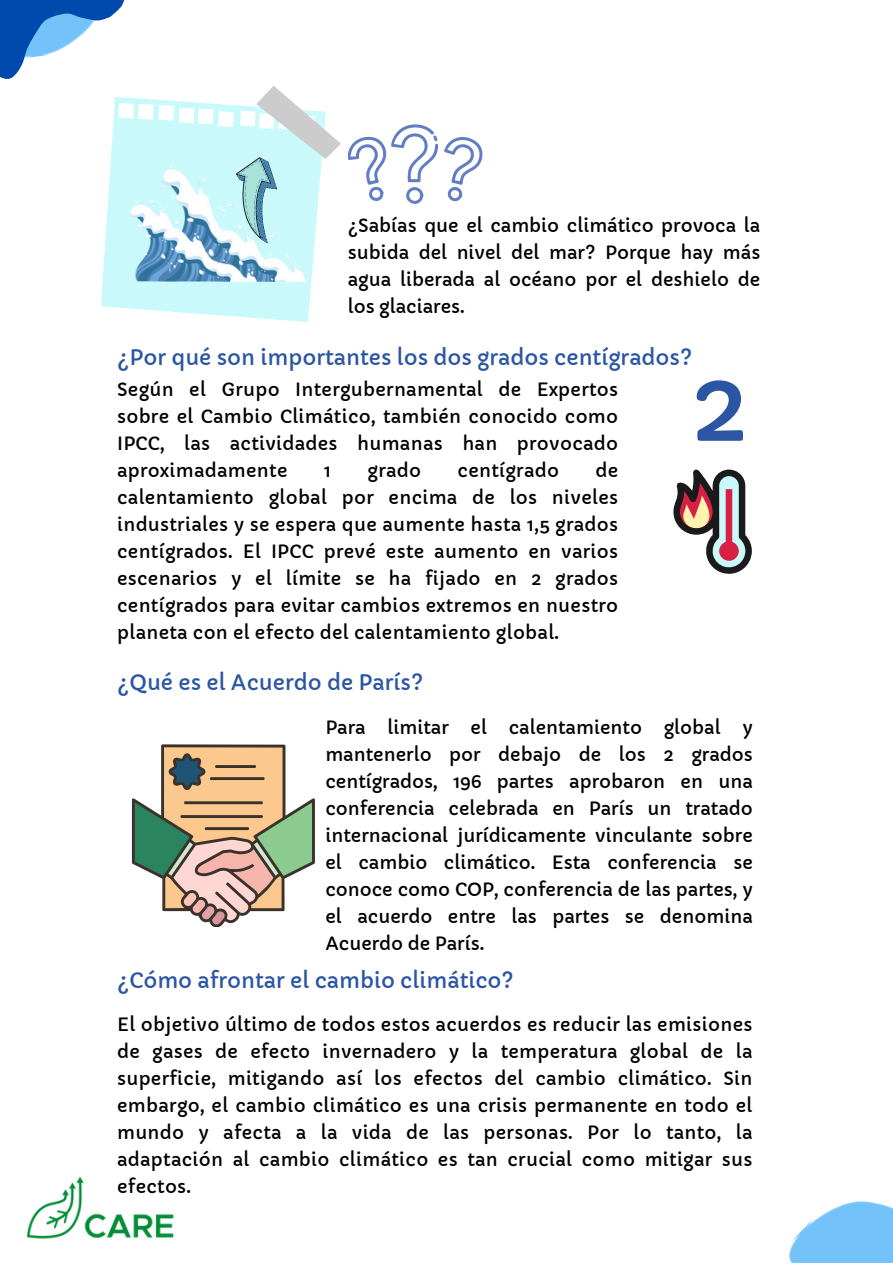
<style>
.page{position:relative;width:893px;height:1264px;background:#fff}
.page>*{position:absolute;margin:0;border:0;box-sizing:border-box;transform-origin:0 0}
.t1{font:101.1px "Capriola";color:#2b56a3}
.t2{font:21px "Capriola";color:#2b56a3}
.t3{font:18px/27px "Capriola";letter-spacing:.015em;color:#000;text-align:justify}
</style>
<div class="page">
<img style="left:26px;top:1176px;width:148px;height:63px">
<svg style="left:132px;top:744px;width:183px;height:183px"></svg>
<svg style="left:348px;top:124px;width:90px;height:80px"></svg>
<svg style="left:444px;top:137px;width:38px;height:65px"></svg>
<svg style="left:673px;top:469px;width:78px;height:105px"></svg>
<svg style="left:0;top:0;width:124px;height:79px"></svg>
<img style="left:789px;top:1201px;width:103px;height:61px">
<svg style="left:101px;top:97px;width:214px;height:225px;fill:#c9f9fb"></svg>
<img style="left:130px;top:165px;width:175px;height:117px">
<svg style="left:236px;top:86px;width:105px;height:157px"></svg>
<p class="t3" style="left:348px;top:212px;width:414px">¿Sabías que el cambio climático provoca la subida del nivel del mar? Porque hay más agua liberada al océano por el deshielo de los glaciares.</p>
<p class="t2" style="left:117px;top:344px;width:576px">¿Por qué son importantes los dos grados centígrados?</p>
<p class="t3" style="left:117px;top:376px;width:502px">Según el Grupo Intergubernamental de Expertos sobre el Cambio Climático, también conocido como IPCC, las actividades humanas han provocado aproximadamente</p>
<p class="t3" style="left:117px;top:457px;width:502px;text-indent:478px">de calentamiento global por encima de los niveles industriales y se espera que aumente hasta 1,5 grados centígrados. El IPCC prevé este aumento en varios escenarios y el límite se ha fijado en 2 grados centígrados para evitar cambios extremos en nuestro planeta con el efecto del calentamiento global.</p>
<p class="t3" style="left:324px;top:457px;width:9px">1</p>
<p class="t3" style="left:367px;top:457px;width:55px">grado</p>
<p class="t3" style="left:457px;top:457px;width:103px">centígrado</p>
<p class="t2" style="left:117px;top:669px;width:307px">¿Qué es el Acuerdo de París?</p>
<p class="t1" style="left:690px;top:342px;width:60px">2</p>
<p class="t3" style="left:325px;top:714px;width:429px">Para limitar el calentamiento global y mantenerlo por debajo de los 2 grados centígrados, 196 partes aprobaron en una conferencia celebrada en París un tratado internacional jurídicamente vinculante sobre el cambio climático. Esta conferencia se conoce como COP, conferencia de las partes, y el acuerdo entre las partes se denomina Acuerdo de París.</p>
<p class="t2" style="left:117px;top:967px;width:398px">¿Cómo afrontar el cambio climático?</p>
<p class="t3" style="left:117px;top:1011px;width:637px">El objetivo último de todos estos acuerdos es reducir las emisiones de gases de efecto invernadero y la temperatura global de la superficie, mitigando así los efectos del cambio climático. Sin embargo, el cambio climático es una crisis permanente en todo el mundo y afecta a la vida de las personas. Por lo tanto, la adaptación al cambio climático es tan crucial como mitigar sus efectos.</p>
</div>
